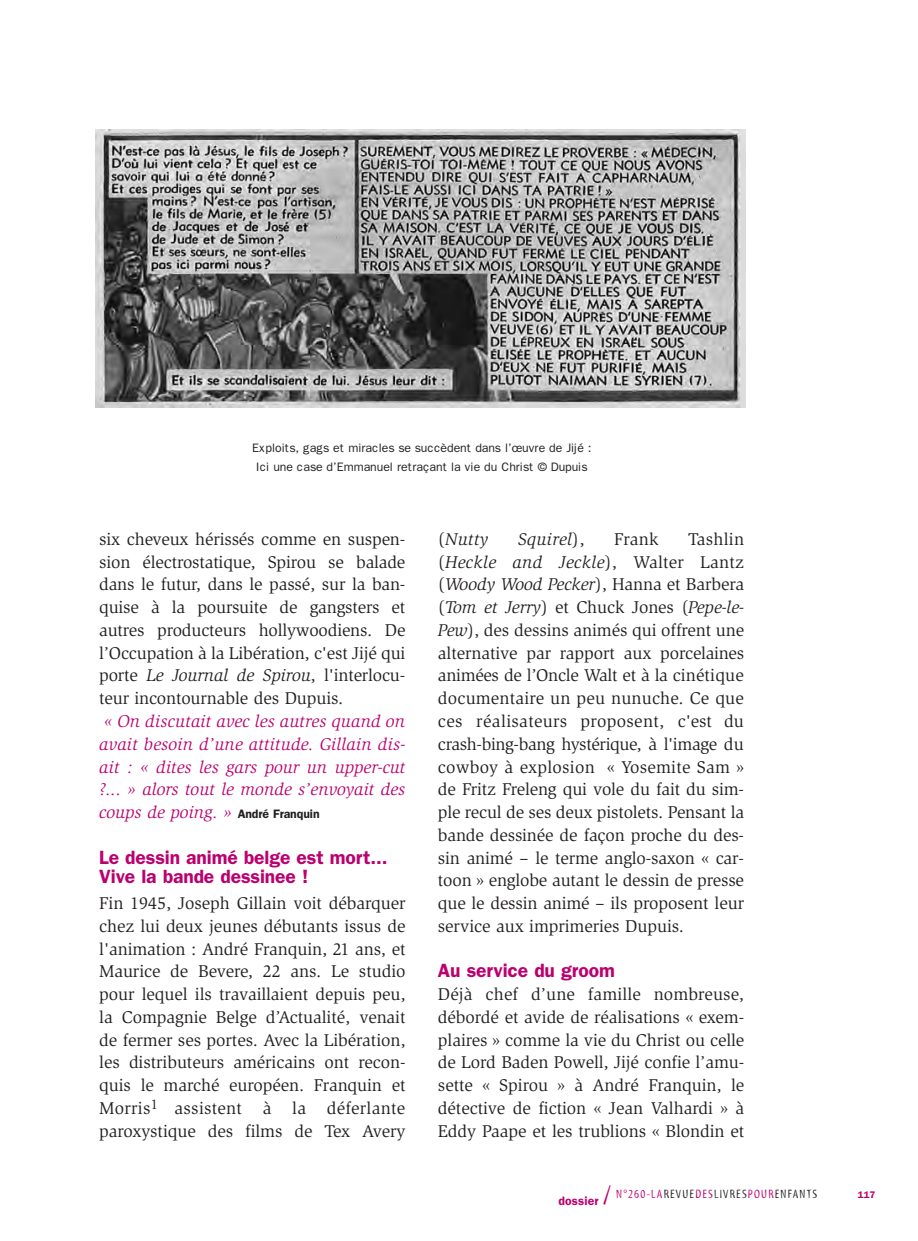
<style>
.page{position:relative;width:918px;height:1241px;background:#fff}
.page>*{position:absolute;margin:0;border:0;box-sizing:border-box;transform-origin:0 0}
.t1{font:600 19.25px/19.2px "Franklin Gothic";letter-spacing:-.005em;color:#bb016f}
.t2{font:17.5px/22.8px "Slimbach";letter-spacing:-.01em;color:#231f20;text-align:justify}
.t3{font:italic 17.5px "Slimbach";letter-spacing:.02em;color:#231f20}
.t4{font:12.25px/19.2px "Franklin Gothic";letter-spacing:-.005em;color:#231f20;text-align:center}
.t5{font:12.25px "Myriad Tilt";letter-spacing:.1em;color:#231f20}
.t6{font:600 9.62px "Franklin Gothic";color:#bb016f}
.s1{font-style:italic}
.s2{font-style:italic;color:#bb016f}
.s3{font-family:"Franklin Gothic";font-weight:600;font-size:12.25px}
.s4{font-style:normal}
.s5{font-family:"Franklin Gothic";font-weight:600;color:#bb016f}
.s6{font-size:26.25px;color:#bb016f}
.s7{color:#bb016f}
</style>
<div class="page">
<img style="left:95px;top:129px;width:651px;height:278px">
<p class="t4" style="left:252px;top:438px;width:341px">Exploits, gags et miracles se succèdent dans l’œuvre de Jijé :<br>Ici une case d’Emmanuel retraçant la vie du Christ © Dupuis</p>
<p class="t2" style="left:99px;top:529px;width:308px;text-align:left">six cheveux hérissés comme en suspen&shy;sion électrostatique, Spirou se balade dans le futur, dans le passé, sur la ban&shy;quise à la poursuite de gangsters et autres producteurs hollywoodiens. De l’Occupation à la Libération, c'est Jijé qui porte <span class="s1">Le Journal de Spirou</span>, l'interlocu&shy;teur incontournable des Dupuis.<br><span class="s2">« On discutait avec les autres quand on avait besoin d’une attitude. Gillain dis&shy;ait : « dites les gars pour un upper-cut ?... » alors tout le monde s’envoyait des coups de poing. »</span> <span class="s3">André Franquin</span></p>
<p class="t1" style="left:99px;top:847px;width:290px">Le dessin animé belge est mort...<br>Vive la bande dessinee !</p>
<p class="t2" style="left:99px;top:893px;width:308px">Fin 1945, Joseph Gillain voit débarquer chez lui deux jeunes débutants issus de l'animation : André Franquin, 21 ans, et Maurice de Bevere, 22 ans. Le studio pour lequel ils travaillaient depuis peu, la Compagnie Belge d’Actualité, venait de fermer ses portes. Avec la Libération, les distributeurs américains ont recon&shy;quis le marché européen. Franquin et Morris<sup>1</sup> assistent à la déferlante paroxystique des films de Tex Avery</p>
<p class="t3" style="left:438px;top:532px;width:52px"><span class="s4">(</span>Nutty</p>
<p class="t3" style="left:518px;top:532px;width:68px">Squirel<span class="s4">),</span></p>
<p class="t2" style="left:614px;top:529px;width:46px">Frank</p>
<p class="t2" style="left:438px;top:529px;width:308px;text-indent:250px">Tashlin (<span class="s1">Heckle and Jeckle</span>), Walter Lantz (<span class="s1">Woody Wood Pecker</span>), Hanna et Barbera (<span class="s1">Tom et Jerry</span>) et Chuck Jones (<span class="s1">Pepe-le-Pew</span>), des dessins animés qui offrent une alternative par rapport aux porcelaines animées de l’Oncle Walt et à la cinétique documentaire un peu nunuche. Ce que ces réalisateurs proposent, c'est du crash-bing-bang hystérique, à l'image du cowboy à explosion « Yosemite Sam » de Fritz Freleng qui vole du fait du sim&shy;ple recul de ses deux pistolets. Pensant la bande dessinée de façon proche du des&shy;sin animé – le terme anglo-saxon « car&shy;toon » englobe autant le dessin de presse que le dessin animé – ils proposent leur service aux imprimeries Dupuis.</p>
<p class="t1" style="left:438px;top:960px;width:178px">Au service du groom</p>
<p class="t2" style="left:438px;top:984px;width:308px">Déjà chef d’une famille nombreuse, débordé et avide de réalisations « exem&shy;plaires » comme la vie du Christ ou celle de Lord Baden Powell, Jijé confie l’amu&shy;sette « Spirou » à André Franquin, le détective de fiction « Jean Valhardi » à Eddy Paape et les trublions « Blondin et</p>
<p class="t5" style="left:558px;top:1188px;width:260px"><span class="s5">dossier</span> <span class="s6">/</span> <span class="s7">N°260-LA</span>REVUE<span class="s7">DES</span>LIVRES<span class="s7">POUR</span>ENFANTS</p>
<p class="t6" style="left:858px;top:1188px;width:19px">117</p>
</div>
